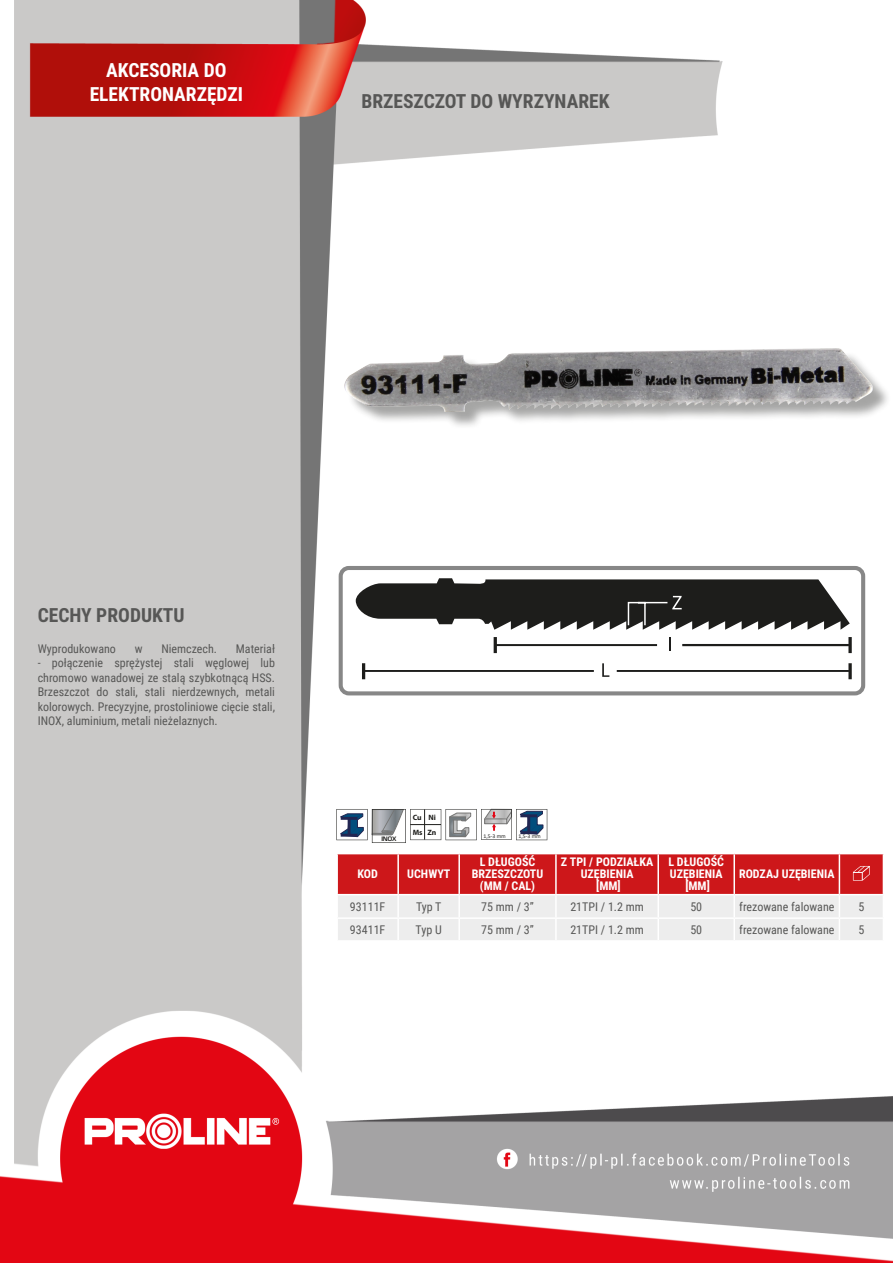
<style>
.page{position:relative;width:893px;height:1263px;background:#fff}
.page>*{position:absolute;margin:0;border:0;box-sizing:border-box;transform-origin:0 0}
.NagĹ_Ăłwek{font:700 19.5px/23.4px "Roboto Condensed";color:#fff;text-align:center}
.Lewo_bez_dzielenia{font:700 19.5px "Roboto Condensed";color:#575756}
.MateriaĹ__CECHY{font:700 19.5px "Roboto Condensed";color:#575756}
.Opisy{font:12px/14.4px "Roboto Condensed";color:#575756;text-align:justify}
.Ĺšrodek_bez_dzieleni{font:700 12px/12px "Roboto Condensed";color:#fff;text-align:center}
.Center{font:12px "Roboto Condensed";color:#575756}
.Indeks{font:12px "Roboto Condensed";color:#575756}
.Ĺšrodek__wymuszenie{font:700 12px "Roboto Condensed";color:#fff}
.Tabelka_nagĹ_Ăłwek{font:700 12px "Roboto Condensed";color:#fff}
.t1{font:700 7.65px/15.1px "Myriad Pro";color:#1d1d1b}
.t2{font:700 6.75px "Eurostile TOT";color:#1d1d1b}
.t3{font:5.7px "Calibri";color:#1d1d1b}
</style>
<div class="page">
<img style="left:0;top:0;width:893px;height:1263px">
<div style="left:348px;top:351px;width:543px;height:79px;background:#1d1d1b;opacity:.4"></div>
<img style="left:345px;top:349px;width:527px;height:63px">
<hr style="left:336px;top:854px;width:2px;height:40px;background:#fff">
<hr style="left:336px;top:895px;width:2px;height:22px;background:#fff">
<hr style="left:336px;top:919px;width:2px;height:21px;background:#fff">
<hr style="left:336px;top:853px;width:62px;height:1px;background:#fff">
<hr style="left:336px;top:894px;width:62px;height:1px;background:#fff">
<hr style="left:336px;top:917px;width:62px;height:2px;background:#fff">
<hr style="left:336px;top:940px;width:62px;height:2px;background:#fff">
<hr style="left:398px;top:940px;width:61px;height:2px;background:#fff">
<hr style="left:459px;top:940px;width:97px;height:2px;background:#fff">
<hr style="left:556px;top:940px;width:102px;height:2px;background:#fff">
<hr style="left:658px;top:940px;width:76px;height:2px;background:#fff">
<hr style="left:734px;top:940px;width:105px;height:2px;background:#fff">
<hr style="left:839px;top:940px;width:45px;height:2px;background:#fff">
<svg style="left:337px;top:853px;width:547px;height:87px;background:#e08f90"></svg>
<svg style="left:336px;top:809px;width:211px;height:34px"></svg>
<div style="left:341px;top:568px;width:522px;height:125px;background:#fff;border-radius:8px"></div>
<div style="left:339px;top:566px;width:526px;height:129px;border:4px solid #878787;border-radius:8px"></div>
<svg style="left:356px;top:578px;width:494px;height:52px"></svg>
<svg style="left:669px;top:637px;width:1px;height:14px"></svg>
<svg style="left:602px;top:663px;width:7px;height:14px"></svg>
<hr style="left:682px;top:644px;width:167px;height:2px;background:#1d1d1b">
<hr style="left:617px;top:670px;width:232px;height:2px;background:#1d1d1b">
<hr style="left:362px;top:663px;width:3px;height:16px;background:#1d1d1b">
<svg style="left:848px;top:663px;width:4px;height:16px"></svg>
<hr style="left:364px;top:670px;width:230px;height:2px;background:#1d1d1b">
<hr style="left:494px;top:637px;width:3px;height:16px;background:#1d1d1b">
<svg style="left:848px;top:637px;width:4px;height:16px"></svg>
<hr style="left:495px;top:644px;width:162px;height:2px;background:#1d1d1b">
<p class="NagĹ_Ăłwek" style="left:90px;top:58px;width:155px">AKCESORIA DO<br>ELEKTRONARZĘDZI</p>
<p class="Lewo_bez_dzielenia" style="left:361px;top:88px;width:250px">BRZESZCZOT DO WYRZYNAREK</p>
<p class="MateriaĹ__CECHY" style="left:38px;top:601px;width:148px">CECHY PRODUKTU</p>
<p class="Opisy" style="left:38px;top:641px;width:80px">Wyprodukowano</p>
<p class="Opisy" style="left:135px;top:641px;width:9px">w</p>
<p class="Opisy" style="left:161px;top:641px;width:57px">Niemczech.</p>
<p class="Opisy" style="left:236px;top:641px;width:41px">Materiał</p>
<p class="Opisy" style="left:38px;top:655px;width:239px">- połączenie sprężystej stali węglowej lub chromowo wanadowej ze stalą szybkotnącą HSS.<br>Brzeszczot do stali, stali nierdzewnych, metali kolorowych. Precyzyjne, prostoliniowe cięcie stali, INOX, aluminium, metali nieżelaznych.</p>
<p class="t2" style="left:381px;top:835px;width:16px">INOX</p>
<p class="t1" style="left:413px;top:809px;width:25px">Cu Ni<br>Ms Zn</p>
<p class="Tabelka_nagĹ_Ăłwek" style="left:357px;top:866px;width:22px">KOD</p>
<p class="Ĺšrodek_bez_dzieleni" style="left:407px;top:868px;width:45px">UCHWYT</p>
<p class="t3" style="left:484px;top:832px;width:24px">1,5-3 mm</p>
<p class="t3" style="left:519px;top:832px;width:24px">1,5-3 mm</p>
<p class="Ĺšrodek_bez_dzieleni" style="left:472px;top:856px;width:73px">L DŁUGOŚĆ<br>BRZESZCZOTU (MM / CAL)</p>
<p class="Ĺšrodek_bez_dzieleni" style="left:561px;top:856px;width:94px">Z TPI / PODZIAŁKA<br>UZĘBIENIA</p>
<p class="Ĺšrodek__wymuszenie" style="left:596px;top:878px;width:26px">[MM]</p>
<p class="Ĺšrodek_bez_dzieleni" style="left:668px;top:856px;width:57px;text-align:left">L DŁUGOŚĆ<br>UZĘBIENIA</p>
<p class="Ĺšrodek__wymuszenie" style="left:685px;top:878px;width:26px">[MM]</p>
<p class="Ĺšrodek_bez_dzieleni" style="left:739px;top:868px;width:97px">RODZAJ UZĘBIENIA</p>
<p class="Indeks" style="left:350px;top:898px;width:37px">93111F</p>
<p class="Center" style="left:416px;top:898px;width:27px">Typ T</p>
<p class="Center" style="left:481px;top:898px;width:54px">75 mm / 3”</p>
<p class="Center" style="left:570px;top:898px;width:75px">21TPI / 1.2 mm</p>
<p class="Center" style="left:690px;top:898px;width:13px">50</p>
<p class="Center" style="left:739px;top:898px;width:97px">frezowane falowane</p>
<p class="Center" style="left:858px;top:898px;width:7px">5</p>
<p class="Indeks" style="left:350px;top:921px;width:37px">93411F</p>
<p class="Center" style="left:416px;top:921px;width:28px">Typ U</p>
<p class="Center" style="left:481px;top:921px;width:54px">75 mm / 3”</p>
<p class="Center" style="left:570px;top:921px;width:75px">21TPI / 1.2 mm</p>
<p class="Center" style="left:690px;top:921px;width:13px">50</p>
<p class="Center" style="left:739px;top:921px;width:97px">frezowane falowane</p>
<p class="Center" style="left:858px;top:921px;width:7px">5</p>
</div>
